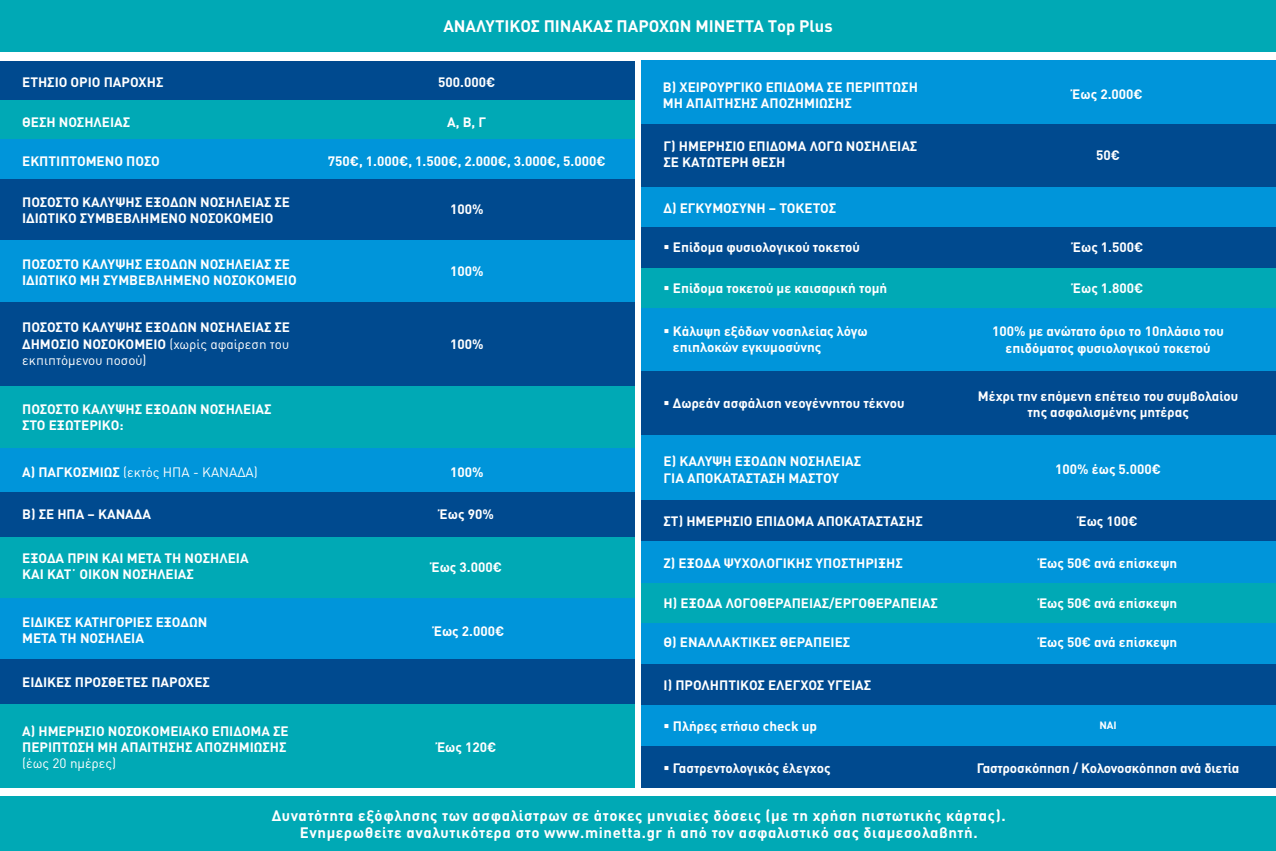
<style>
.page{position:relative;width:1276px;height:851px;background:#fff}
.page>*{position:absolute;margin:0;border:0;box-sizing:border-box;transform-origin:0 0}
.t1{font:700 16.5px "DIN Pro";color:#fff}
.t2{font:700 15px/17.2px "DIN Pro";letter-spacing:.04em;color:#fff;text-align:center}
.t3{font:700 13.5px/16.2px "DIN Pro";color:#fff}
.t4{font:13.5px "DIN Pro";color:#fff}
.t5{font:700 10.5px "DIN Pro";color:#fff}
.s1{font-weight:400}
.s2{font-weight:700}
</style>
<div class="page">
<div style="left:0;top:61px;width:634px;height:39px;background:#004a8f"></div>
<div style="left:0;top:100px;width:634px;height:40px;background:#00a9b5"></div>
<div style="left:0;top:140px;width:634px;height:39px;background:#0095da"></div>
<div style="left:0;top:536px;width:634px;height:62px;background:#00a9b5"></div>
<div style="left:0;top:598px;width:634px;height:61px;background:#0095da"></div>
<div style="left:0;top:179px;width:634px;height:62px;background:#004a8f"></div>
<div style="left:0;top:240px;width:634px;height:62px;background:#0095da"></div>
<div style="left:0;top:302px;width:634px;height:84px;background:#004a8f"></div>
<div style="left:0;top:386px;width:634px;height:62px;background:#00a9b5"></div>
<div style="left:0;top:448px;width:634px;height:44px;background:#0095da"></div>
<div style="left:0;top:492px;width:634px;height:44px;background:#004a8f"></div>
<div style="left:0;top:659px;width:634px;height:44px;background:#004a8f"></div>
<div style="left:0;top:703px;width:634px;height:84px;background:#00a9b5"></div>
<div style="left:0;top:0;width:1276px;height:51px;background:#00a9b5"></div>
<div style="left:0;top:796px;width:1276px;height:54px;background:#00a9b5"></div>
<div style="left:641px;top:61px;width:635px;height:64px;background:#0095da"></div>
<div style="left:641px;top:124px;width:635px;height:64px;background:#004a8f"></div>
<div style="left:641px;top:187px;width:635px;height:41px;background:#0095da"></div>
<div style="left:641px;top:227px;width:635px;height:41px;background:#004a8f"></div>
<div style="left:641px;top:268px;width:635px;height:41px;background:#00a9b5"></div>
<div style="left:641px;top:308px;width:635px;height:64px;background:#0095da"></div>
<div style="left:641px;top:371px;width:635px;height:65px;background:#004a8f"></div>
<div style="left:641px;top:436px;width:635px;height:64px;background:#0095da"></div>
<div style="left:641px;top:500px;width:635px;height:41px;background:#004a8f"></div>
<div style="left:641px;top:582px;width:635px;height:41px;background:#00a9b5"></div>
<div style="left:641px;top:623px;width:635px;height:41px;background:#0095da"></div>
<div style="left:641px;top:664px;width:635px;height:41px;background:#004a8f"></div>
<div style="left:641px;top:705px;width:635px;height:41px;background:#0095da"></div>
<div style="left:641px;top:746px;width:635px;height:41px;background:#004a8f"></div>
<div style="left:641px;top:541px;width:635px;height:41px;background:#0095da"></div>
<p class="t1" style="left:443px;top:15px;width:391px">ΑΝΑΛΥΤΙΚΟΣ ΠΙΝΑΚΑΣ ΠΑΡΟΧΩΝ ΜΙΝΕΤΤΑ Τop Plus</p>
<p class="t3" style="left:22px;top:73px;width:143px">ΕΤΗΣΙΟ ΟΡΙΟ ΠΑΡΟΧΗΣ</p>
<p class="t3" style="left:438px;top:73px;width:59px">500.000€</p>
<p class="t3" style="left:22px;top:113px;width:109px">ΘΕΣΗ ΝΟΣΗΛΕΙΑΣ</p>
<p class="t3" style="left:447px;top:113px;width:40px">Α, Β, Γ</p>
<p class="t3" style="left:22px;top:152px;width:139px">ΕΚΠΤΙΠΤΟΜΕΝΟ ΠΟΣΟ</p>
<p class="t3" style="left:328px;top:152px;width:279px">750€, 1.000€, 1.500€, 2.000€, 3.000€, 5.000€</p>
<p class="t3" style="left:22px;top:193px;width:269px">ΠΟΣΟΣΤΟ ΚΑΛΥΨΗΣ ΕΞΟΔΩΝ ΝΟΣΗΛΕΙΑΣ ΣΕ<br>ΙΔΙΩΤΙΚΟ ΣΥΜΒΕΒΛΗΜΕΝΟ ΝΟΣΟΚΟΜΕΙΟ</p>
<p class="t3" style="left:450px;top:200px;width:35px">100%</p>
<p class="t3" style="left:22px;top:255px;width:276px">ΠΟΣΟΣΤΟ ΚΑΛΥΨΗΣ ΕΞΟΔΩΝ ΝΟΣΗΛΕΙΑΣ ΣΕ<br>ΙΔΙΩΤΙΚΟ ΜΗ ΣΥΜΒΕΒΛΗΜΕΝΟ ΝΟΣΟΚΟΜΕΙΟ</p>
<p class="t3" style="left:450px;top:262px;width:35px">100%</p>
<p class="t3" style="left:22px;top:319px;width:269px;text-align:justify">ΠΟΣΟΣΤΟ ΚΑΛΥΨΗΣ ΕΞΟΔΩΝ ΝΟΣΗΛΕΙΑΣ ΣΕ ΔΗΜΟΣΙΟ ΝΟΣΟΚΟΜΕΙΟ <span class="s1">(χωρίς αφαίρεση του εκπιπτόμενου ποσού)</span></p>
<p class="t3" style="left:22px;top:400px;width:251px">ΠΟΣΟΣΤΟ ΚΑΛΥΨΗΣ ΕΞΟΔΩΝ ΝΟΣΗΛΕΙΑΣ<br>ΣΤΟ ΕΞΩΤΕΡΙΚΟ:</p>
<p class="t3" style="left:450px;top:335px;width:35px">100%</p>
<p class="t4" style="left:22px;top:462px;width:237px"><span class="s2">Α) ΠΑΓΚΟΣΜΙΩΣ</span> (εκτός ΗΠΑ - ΚΑΝΑΔΑ)</p>
<p class="t3" style="left:450px;top:463px;width:35px">100%</p>
<p class="t3" style="left:22px;top:505px;width:130px">Β) ΣΕ ΗΠΑ – ΚΑΝΑΔΑ</p>
<p class="t3" style="left:440px;top:505px;width:56px">Έως 90%</p>
<p class="t3" style="left:22px;top:549px;width:228px">ΕΞΟΔΑ ΠΡΙΝ ΚΑΙ ΜΕΤΑ ΤΗ ΝΟΣΗΛΕΙΑ<br>ΚΑΙ ΚΑΤ΄ ΟΙΚΟΝ ΝΟΣΗΛΕΙΑΣ</p>
<p class="t3" style="left:431px;top:558px;width:72px">Έως 3.000€</p>
<p class="t3" style="left:22px;top:613px;width:187px">ΕΙΔΙΚΕΣ ΚΑΤΗΓΟΡΙΕΣ ΕΞΟΔΩΝ<br>ΜΕΤΑ ΤΗ ΝΟΣΗΛΕΙΑ</p>
<p class="t3" style="left:434px;top:622px;width:72px">Έως 2.000€</p>
<p class="t3" style="left:22px;top:673px;width:189px">ΕΙΔΙΚΕΣ ΠΡΟΣΘΕΤΕΣ ΠΑΡΟΧΕΣ</p>
<p class="t3" style="left:22px;top:722px;width:268px">Α) ΗΜΕΡΗΣΙΟ ΝΟΣΟΚΟΜΕΙΑΚΟ ΕΠΙΔΟΜΑ ΣΕ<br>ΠΕΡΙΠΤΩΣΗ ΜΗ ΑΠΑΙΤΗΣΗΣ ΑΠΟΖΗΜΙΩΣΗΣ</p>
<p class="t4" style="left:22px;top:753px;width:95px">(έως 20 ημέρες)</p>
<p class="t3" style="left:437px;top:738px;width:61px">Έως 120€</p>
<p class="t3" style="left:663px;top:78px;width:256px">Β) ΧΕΙΡΟΥΡΓΙΚΟ ΕΠΙΔΟΜΑ ΣΕ ΠΕΡΙΠΤΩΣΗ<br>ΜΗ ΑΠΑΙΤΗΣΗΣ ΑΠΟΖΗΜΙΩΣΗΣ</p>
<p class="t3" style="left:1072px;top:86px;width:72px">Έως 2.000€</p>
<p class="t3" style="left:663px;top:137px;width:255px">Γ) ΗΜΕΡΗΣΙΟ ΕΠΙΔΟΜΑ ΛΟΓΩ ΝΟΣΗΛΕΙΑΣ<br>ΣΕ ΚΑΤΩΤΕΡΗ ΘΕΣΗ</p>
<p class="t3" style="left:1096px;top:146px;width:25px">50€</p>
<p class="t3" style="left:663px;top:199px;width:174px">Δ) ΕΓΚΥΜΟΣΥΝΗ – ΤΟΚΕΤΟΣ</p>
<p class="t3" style="left:663px;top:239px;width:198px">▪ Επίδομα φυσιολογικού τοκετού</p>
<p class="t3" style="left:1073px;top:239px;width:72px">Έως 1.500€</p>
<p class="t3" style="left:663px;top:279px;width:225px">▪ Επίδομα τοκετού με καισαρική τομή</p>
<p class="t3" style="left:1073px;top:279px;width:72px">Έως 1.800€</p>
<p class="t3" style="left:673px;top:322px;width:196px;text-indent:-9px">▪ Κάλυψη εξόδων νοσηλείας λόγω επιπλοκών εγκυμοσύνης</p>
<p class="t3" style="left:992px;top:322px;width:233px;text-align:center">100% με ανώτατο όριο το 10πλάσιο του επιδόματος φυσιολογικού τοκετού</p>
<p class="t3" style="left:663px;top:394px;width:242px">▪ Δωρεάν ασφάλιση νεογέννητου τέκνου</p>
<p class="t3" style="left:978px;top:387px;width:262px;text-align:center">Μέχρι την επόμενη επέτειο του συμβολαίου της ασφαλισμένης μητέρας</p>
<p class="t3" style="left:663px;top:453px;width:199px">Ε) ΚΑΛΥΨΗ ΕΞΟΔΩΝ ΝΟΣΗΛΕΙΑΣ<br>ΓΙΑ ΑΠΟΚΑΤΑΣΤΑΣΗ ΜΑΣΤΟΥ</p>
<p class="t3" style="left:1055px;top:460px;width:107px">100% έως 5.000€</p>
<p class="t3" style="left:663px;top:512px;width:261px">ΣΤ) ΗΜΕΡΗΣΙΟ ΕΠΙΔΟΜΑ ΑΠΟΚΑΤΑΣΤΑΣΗΣ</p>
<p class="t3" style="left:1078px;top:512px;width:61px">Έως 100€</p>
<p class="t3" style="left:663px;top:554px;width:241px">Ζ) ΕΞΟΔΑ ΨΥΧΟΛΟΓΙΚΗΣ ΥΠΟΣΤΗΡΙΞΗΣ</p>
<p class="t3" style="left:1039px;top:554px;width:140px">Έως 50€ ανά επίσκεψη</p>
<p class="t3" style="left:663px;top:594px;width:276px">Η) ΕΞΟΔΑ ΛΟΓΟΘΕΡΑΠΕΙΑΣ/ΕΡΓΟΘΕΡΑΠΕΙΑΣ</p>
<p class="t3" style="left:1039px;top:594px;width:140px">Έως 50€ ανά επίσκεψη</p>
<p class="t3" style="left:663px;top:633px;width:188px">Θ) ΕΝΑΛΛΑΚΤΙΚΕΣ ΘΕΡΑΠΕΙΕΣ</p>
<p class="t3" style="left:1039px;top:633px;width:140px">Έως 50€ ανά επίσκεψη</p>
<p class="t3" style="left:663px;top:676px;width:209px">Ι) ΠΡΟΛΗΠΤΙΚΟΣ ΕΛΕΓΧΟΣ ΥΓΕΙΑΣ</p>
<p class="t3" style="left:663px;top:717px;width:155px">▪ Πλήρες ετήσιο check up</p>
<p class="t5" style="left:1099px;top:717px;width:19px">ΝΑΙ</p>
<p class="t3" style="left:663px;top:759px;width:168px">▪ Γαστρεντολογικός έλεγχος</p>
<p class="t3" style="left:976px;top:759px;width:264px">Γαστροσκόπηση / Κολονοσκόπηση ανά διετία</p>
<p class="t2" style="left:272px;top:805px;width:735px">Δυνατότητα εξόφλησης των ασφαλίστρων σε άτοκες μηνιαίες δόσεις (με τη χρήση πιστωτικής κάρτας).<br>Ενημερωθείτε αναλυτικότερα στο www.minetta.gr ή από τον ασφαλιστικό σας διαμεσολαβητή.</p>
</div>
